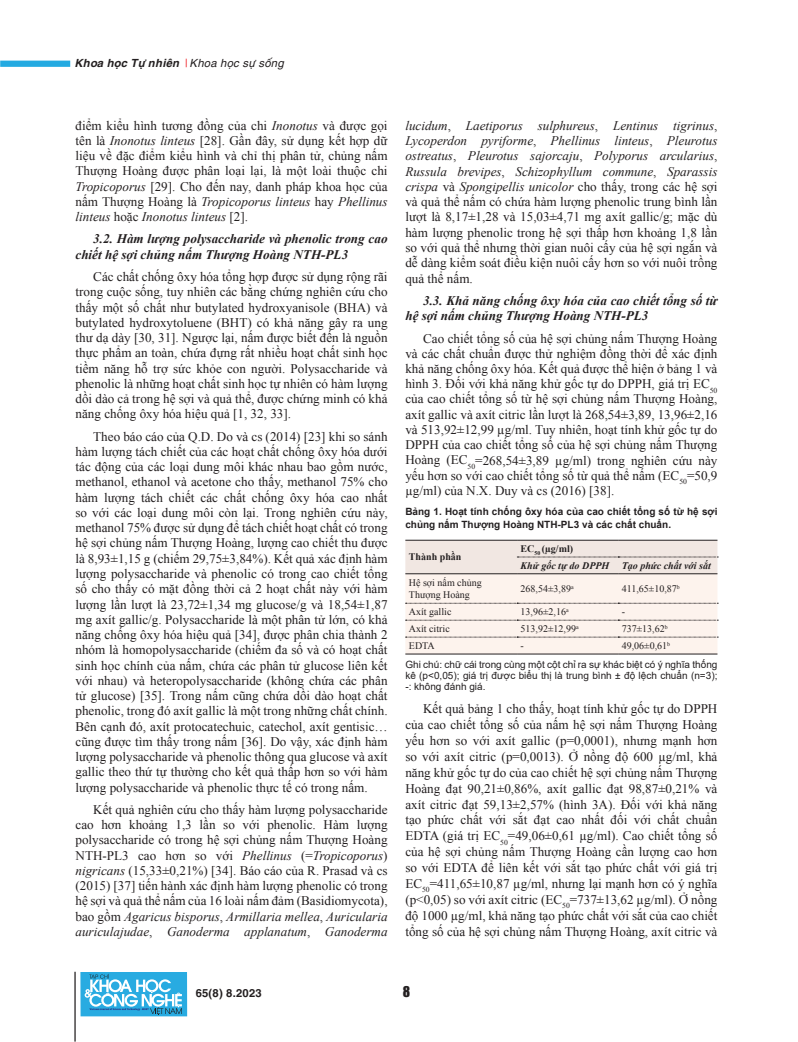
<style>
.page{position:relative;width:798px;height:1042px;background:#fff}
.page>*{position:absolute;margin:0;border:0;box-sizing:border-box;transform-origin:0 0}
.t1{font:13.75px "UTM Impact";color:#231f20}
.t2{font:13.12px/15.2px "Times New Roman";color:#231f20;text-align:justify}
.t3{font:italic 700 13.12px/15.2px "Times New Roman";color:#231f20}
.t4{font:italic 700 11.25px "UTM Helve";color:#231f20}
.t5{font:700 11.25px "UTM Helve";color:#231f20}
.t6{font:10px/11.2px "Arial";color:#231f20;text-align:justify}
.t7{font:10px/12.5px "Times New Roman";color:#231f20}
.t8{font:700 10px/12.8px "Arial";color:#231f20}
.t9{font:italic 700 10px/16.8px "Times New Roman";color:#231f20}
.t10{font:700 10px "Times New Roman";color:#231f20}
.s1{font-weight:400;color:#ee1d23}
.s2{font-weight:400}
.s3{font-style:italic}
.s4{font-style:normal}
</style>
<div class="page">
<hr style="left:74px;top:972px;width:2px;height:69px;background:#231f20">
<div style="left:80px;top:972px;width:107px;height:44px;background:#28abe1"></div>
<svg style="left:85px;top:974px;width:97px;height:41px"></svg>
<div style="left:0;top:61px;width:70px;height:6px;background:#24aae1"></div>
<svg style="left:405px;top:540px;width:313px;height:114px;background:#f1e7e1"></svg>
<hr style="left:405px;top:654px;width:112px;height:1px;background:#231f20">
<hr style="left:517px;top:654px;width:101px;height:1px;background:#231f20">
<hr style="left:618px;top:654px;width:99px;height:1px;background:#231f20">
<p class="t4" style="left:74px;top:53px;width:211px">Khoa học Tự nhiên <span class="s1">/</span><span class="s2">Khoa học sự sống</span></p>
<p class="t2" style="left:75px;top:117px;width:313px">điểm kiểu hình tương đồng của chi <span class="s3">Inonotus</span> và được gọi tên là <span class="s3">Inonotus linteus</span> [28]. Gần đây, sử dụng kết hợp dữ liệu về đặc điểm kiểu hình và chỉ thị phân tử, chủng nấm Thượng Hoàng được phân loại lại, là một loài thuộc chi <span class="s3">Tropicoporus</span> [29]. Cho đến nay, danh pháp khoa học của nấm Thượng Hoàng là <span class="s3">Tropicoporus linteus</span> hay <span class="s3">Phellinus linteus</span> hoặc <span class="s3">Inonotus linteus</span> [2].</p>
<p class="t3" style="left:75px;top:231px;width:313px;text-indent:18px">3.2. Hàm lượng polysaccharide và phenolic trong cao chiết hệ sợi chủng nấm Thượng Hoàng NTH-PL3</p>
<p class="t2" style="left:75px;top:269px;width:313px;text-indent:18px">Các chất chống ôxy hóa tổng hợp được sử dụng rộng rãi trong cuộc sống, tuy nhiên các bằng chứng nghiên cứu cho thấy một số chất như butylated hydroxyanisole (BHA) và butylated hydroxytoluene (BHT) có khả năng gây ra ung thư dạ dày [30, 31]. Ngược lại, nấm được biết đến là nguồn thực phẩm an toàn, chứa đựng rất nhiều hoạt chất sinh học tiềm năng hỗ trợ sức khỏe con người. Polysaccharide và phenolic là những hoạt chất sinh học tự nhiên có hàm lượng dồi dào cả trong hệ sợi và quả thể, được chứng minh có khả năng chống ôxy hóa hiệu quả [1, 32, 33].</p>
<p class="t2" style="left:75px;top:428px;width:313px;text-indent:18px">Theo báo cáo của Q.D. Do và cs (2014) [23] khi so sánh hàm lượng tách chiết của các hoạt chất chống ôxy hóa dưới tác động của các loại dung môi khác nhau bao gồm nước, methanol, ethanol và acetone cho thấy, methanol 75% cho hàm lượng tách chiết các chất chống ôxy hóa cao nhất so với các loại dung môi còn lại. Trong nghiên cứu này, methanol 75% được sử dụng để tách chiết hoạt chất có trong hệ sợi chủng nấm Thượng Hoàng, lượng cao chiết thu được là 8,93±1,15 g (chiếm 29,75±3,84%). Kết quả xác định hàm lượng polysaccharide và phenolic có trong cao chiết tổng số cho thấy có mặt đồng thời cả 2 hoạt chất này với hàm lượng lần lượt là 23,72±1,34 mg glucose/g và 18,54±1,87 mg axít gallic/g. Polysaccharide là một phân tử lớn, có khả năng chống ôxy hóa hiệu quả [34], được phân chia thành 2 nhóm là homopolysaccharide (chiếm đa số và có hoạt chất sinh học chính của nấm, chứa các phân tử glucose liên kết với nhau) và heteropolysaccharide (không chứa các phân tử glucose) [35]. Trong nấm cũng chứa dồi dào hoạt chất phenolic, trong đó axít gallic là một trong những chất chính.<br>Bên cạnh đó, axít protocatechuic, catechol, axít gentisic… cũng được tìm thấy trong nấm [36]. Do vậy, xác định hàm lượng polysaccharide và phenolic thông qua glucose và axít gallic theo thứ tự thường cho kết quả thấp hơn so với hàm lượng polysaccharide và phenolic thực tế có trong nấm.</p>
<p class="t2" style="left:75px;top:801px;width:313px;text-indent:18px">Kết quả nghiên cứu cho thấy hàm lượng polysaccharide cao hơn khoảng 1,3 lần so với phenolic. Hàm lượng polysaccharide có trong hệ sợi chủng nấm Thượng Hoàng NTH-PL3 cao hơn so với <span class="s3">Phellinus</span> (=<span class="s3">Tropicoporus</span>) <span class="s3">nigricans</span> (15,33±0,21%) [34]. Báo cáo của R. Prasad và cs (2015) [37] tiến hành xác định hàm lượng phenolic có trong hệ sợi và quả thể nấm của 16 loài nấm đảm (Basidiomycota), bao gồm <span class="s3">Agaricus bisporus</span>, <span class="s3">Armillaria mellea</span>, <span class="s3">Auricularia auriculajudae</span>, <span class="s3">Ganoderma applanatum</span>, <span class="s3">Ganoderma</span></p>
<p class="t2" style="left:405px;top:118px;width:313px"><span class="s3">lucidum</span>, <span class="s3">Laetiporus sulphureus</span>, <span class="s3">Lentinus tigrinus</span>, <span class="s3">Lycoperdon pyriforme</span>, <span class="s3">Phellinus linteus</span>, <span class="s3">Pleurotus ostreatus</span>, <span class="s3">Pleurotus sajorcaju</span>, <span class="s3">Polyporus arcularius</span>, <span class="s3">Russula brevipes</span>, <span class="s3">Schizophyllum commune</span>, <span class="s3">Sparassis crispa</span> và <span class="s3">Spongipellis unicolor</span> cho thấy, trong các hệ sợi và quả thể nấm có chứa hàm lượng phenolic trung bình lần lượt là 8,17±1,28 và 15,03±4,71 mg axít gallic/g; mặc dù hàm lượng phenolic trong hệ sợi thấp hơn khoảng 1,8 lần so với quả thể nhưng thời gian nuôi cấy của hệ sợi ngắn và dễ dàng kiểm soát điều kiện nuôi cấy hơn so với nuôi trồng quả thể nấm.</p>
<p class="t3" style="left:405px;top:292px;width:313px;text-indent:18px">3.3. Khả năng chống ôxy hóa của cao chiết tổng số từ hệ sợi nấm chủng Thượng Hoàng NTH-PL3</p>
<p class="t2" style="left:405px;top:330px;width:313px;text-indent:18px">Cao chiết tổng số của hệ sợi chủng nấm Thượng Hoàng và các chất chuẩn được thử nghiệm đồng thời để xác định khả năng chống ôxy hóa. Kết quả được thể hiện ở bảng 1 và hình 3. Đối với khả năng khử gốc tự do DPPH, giá trị EC<sub>50 </sub>của cao chiết tổng số từ hệ sợi chủng nấm Thượng Hoàng, axít gallic và axít citric lần lượt là 268,54±3,89, 13,96±2,16 và 513,92±12,99 µg/ml. Tuy nhiên, hoạt tính khử gốc tự do DPPH của cao chiết tổng số của hệ sợi chủng nấm Thượng Hoàng (EC<sub>50</sub>=268,54±3,89 µg/ml) trong nghiên cứu này yếu hơn so với cao chiết tổng số từ quả thể nấm (EC<sub>50</sub>=50,9 µg/ml) của N.X. Duy và cs (2016) [38].</p>
<p class="t8" style="left:405px;top:505px;width:313px">Bảng 1. Hoạt tính chống ôxy hóa của cao chiết tổng số từ hệ sợi chủng nấm Thượng Hoàng NTH-PL3 và các chất chuẩn.</p>
<p class="t10" style="left:409px;top:550px;width:54px">Thành phần</p>
<p class="t9" style="left:520px;top:540px;width:192px"><span class="s4">EC</span><sub>50</sub> <span class="s4">(µg/ml)<br></span>Khử gốc tự do DPPH Tạo phức chất với sắt</p>
<p class="t7" style="left:409px;top:576px;width:74px">Hệ sợi nấm chủng<br>Thượng Hoàng</p>
<p class="t7" style="left:520px;top:582px;width:55px">268,54±3,89<sup>a</sup></p>
<p class="t7" style="left:621px;top:582px;width:60px">411,65±10,87<sup>b</sup></p>
<p class="t7" style="left:409px;top:605px;width:44px">Axít gallic</p>
<p class="t7" style="left:520px;top:605px;width:50px">13,96±2,16<sup>a</sup></p>
<p class="t7" style="left:621px;top:605px;width:5px">-</p>
<p class="t7" style="left:409px;top:622px;width:42px">Axít citric</p>
<p class="t7" style="left:520px;top:622px;width:60px">513,92±12,99<sup>a</sup></p>
<p class="t7" style="left:621px;top:622px;width:47px">737±13,62<sup>b</sup></p>
<p class="t7" style="left:409px;top:639px;width:27px">EDTA</p>
<p class="t7" style="left:520px;top:639px;width:5px">-</p>
<p class="t7" style="left:621px;top:639px;width:50px">49,06±0,61<sup>b</sup></p>
<p class="t6" style="left:405px;top:658px;width:313px">Ghi chú: chữ cái trong cùng một cột chỉ ra sự khác biệt có ý nghĩa thống kê (p&lt;0,05); giá trị được biểu thị là trung bình ± độ lệch chuẩn (n=3); -: không đánh giá.</p>
<p class="t2" style="left:405px;top:700px;width:313px;line-height:15.9px;text-indent:18px">Kết quả bảng 1 cho thấy, hoạt tính khử gốc tự do DPPH của cao chiết tổng số của nấm hệ sợi nấm Thượng Hoàng yếu hơn so với axít gallic (p=0,0001), nhưng mạnh hơn so với axít citric (p=0,0013). Ở nồng độ 600 µg/ml, khả năng khử gốc tự do của cao chiết hệ sợi chủng nấm Thượng Hoàng đạt 90,21±0,86%, axít gallic đạt 98,87±0,21% và axít citric đạt 59,13±2,57% (hình 3A). Đối với khả năng tạo phức chất với sắt đạt cao nhất đối với chất chuẩn EDTA (giá trị EC<sub>50</sub>=49,06±0,61 µg/ml). Cao chiết tổng số của hệ sợi chủng nấm Thượng Hoàng cần lượng cao hơn so với EDTA để liên kết với sắt tạo phức chất với giá trị EC<sub>50</sub>=411,65±10,87 µg/ml, nhưng lại mạnh hơn có ý nghĩa (p&lt;0,05) so với axít citric (EC<sub>50</sub>=737±13,62 µg/ml). Ở nồng độ 1000 µg/ml, khả năng tạo phức chất với sắt của cao chiết tổng số của hệ sợi chủng nấm Thượng Hoàng, axít citric và</p>
<p class="t5" style="left:196px;top:983px;width:68px">65(8) 8.2023</p>
<p class="t1" style="left:403px;top:982px;width:9px">8</p>
</div>
